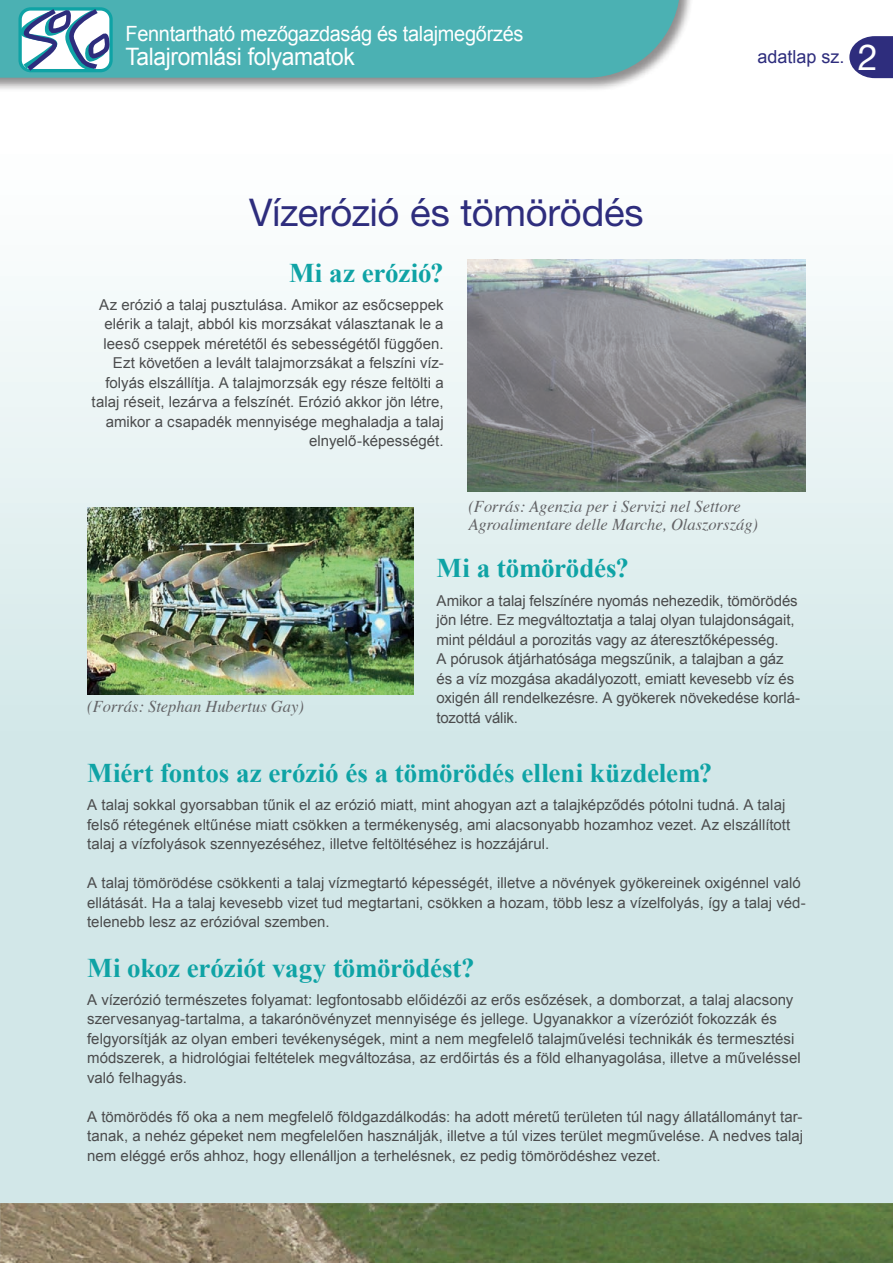
<style>
.page{position:relative;width:893px;height:1263px;background:#fff}
.page>*{position:absolute;margin:0;border:0;box-sizing:border-box;transform-origin:0 0}
.TITULOS{font:38.25px "Helvetica Neue";letter-spacing:-.01em;color:#2e2d7d}
.t1{font:36px "Helvetica Neue";color:#fff}
.SUBTITULOS{font:700 27px "Times New Roman";letter-spacing:-.01em;color:#0fa3a5}
.t2{font:24px "Arial";letter-spacing:-.015em;color:#fff;scale:.95 1}
.t3{font:21px "Arial";letter-spacing:-.015em;color:#fff;scale:.95 1}
.t4{font:18px "Arial";color:#2e2d7d}
.PIE_DE_FOTOS{font:italic 16.5px/18.3px "Times";color:#636366}
.TEXTO_NORMAL{font:15px/19.5px "Arial";color:#4b4c4d}
</style>
<div class="page">
<div style="left:0;top:0;width:893px;height:1263px;background:linear-gradient(to bottom,#fff,#c3dfe0)"></div>
<div style="left:0;top:0;width:694px;height:92px;background:#231f20;opacity:.5"></div>
<div style="left:0;top:0;width:680px;height:78px;background:#4bb1b3"></div>
<img style="left:0;top:1203px;width:893px;height:60px">
<div style="left:18px;top:7px;width:95px;height:65px;border:3px solid #0fa3a5;border-radius:11px"></div>
<svg style="left:7px;top:8px;width:105px;height:63px"></svg>
<svg style="left:849px;top:36px;width:44px;height:42px;background:#4a498e"></svg>
<img style="left:468px;top:259px;width:338px;height:232px">
<img style="left:87px;top:507px;width:327px;height:187px">
<p class="t3" style="left:125px;top:20px;width:420px">Fenntartható mezőgazdaság és talajmegőrzés</p>
<p class="t2" style="left:125px;top:41px;width:243px">Talajromlási folyamatok</p>
<p class="t1" style="left:858px;top:36px;width:22px">2</p>
<p class="t4" style="left:757px;top:45px;width:89px">adatlap sz.</p>
<p class="TITULOS" style="left:249px;top:189px;width:396px">Vízerózió és tömörödés</p>
<p class="SUBTITULOS" style="left:289px;top:254px;width:156px">Mi az erózió?</p>
<p class="TEXTO_NORMAL" style="left:92px;top:295px;width:353px;text-align:right">Az erózió a talaj pusztulása. Amikor az esőcseppek elérik a talajt, abból kis morzsákat választanak le a leeső cseppek méretétől és sebességétől függően.<br>Ezt követően a levált talajmorzsákat a felszíni víz&shy;folyás elszállítja. A talajmorzsák egy része feltölti a talaj réseit, lezárva a felszínét. Erózió akkor jön létre, amikor a csapadék mennyisége meghaladja a talaj elnyelő-képességét.</p>
<p class="PIE_DE_FOTOS" style="left:87px;top:696px;width:218px">(Forrás: Stephan Hubertus Gay)</p>
<p class="PIE_DE_FOTOS" style="left:468px;top:496px;width:291px">(Forrás: Agenzia per i Servizi nel Settore<br>Agroalimentare delle Marche, Olaszország)</p>
<p class="SUBTITULOS" style="left:437px;top:550px;width:194px">Mi a tömörödés?</p>
<p class="TEXTO_NORMAL" style="left:437px;top:591px;width:365px">Amikor a talaj felszínére nyomás nehezedik, tömörödés jön létre. Ez megváltoztatja a talaj olyan tulajdonságait, mint például a porozitás vagy az áteresztőképesség.<br>A pórusok átjárhatósága megszűnik, a talajban a gáz és a víz mozgása akadályozott, emiatt kevesebb víz és oxigén áll rendelkezésre. A gyökerek növekedése korlá&shy;tozottá válik.</p>
<p class="SUBTITULOS" style="left:87px;top:755px;width:627px">Miért fontos az erózió és a tömörödés elleni küzdelem?</p>
<p class="TEXTO_NORMAL" style="left:87px;top:795px;width:705px">A talaj sokkal gyorsabban tűnik el az erózió miatt, mint ahogyan azt a talajképződés pótolni tudná. A talaj felső rétegének eltűnése miatt csökken a termékenység, ami alacsonyabb hozamhoz vezet. Az elszállított talaj a vízfolyások szennyezéséhez, illetve feltöltéséhez is hozzájárul.</p>
<p class="TEXTO_NORMAL" style="left:87px;top:873px;width:720px">A talaj tömörödése csökkenti a talaj vízmegtartó képességét, illetve a növények gyökereinek oxigénnel való ellátását. Ha a talaj kevesebb vizet tud megtartani, csökken a hozam, több lesz a vízelfolyás, így a talaj véd&shy;telenebb lesz az erózióval szemben.</p>
<p class="SUBTITULOS" style="left:87px;top:949px;width:389px">Mi okoz eróziót vagy tömörödést?</p>
<p class="TEXTO_NORMAL" style="left:87px;top:990px;width:715px">A vízerózió természetes folyamat: legfontosabb előidézői az erős esőzések, a domborzat, a talaj alacsony szervesanyag-tartalma, a takarónövényzet mennyisége és jellege. Ugyanakkor a vízeróziót fokozzák és felgyorsítják az olyan emberi tevékenységek, mint a nem megfelelő talajművelési technikák és termesztési módszerek, a hidrológiai feltételek megváltozása, az erdőirtás és a föld elhanyagolása, illetve a műveléssel való felhagyás.</p>
<p class="TEXTO_NORMAL" style="left:87px;top:1107px;width:717px;text-align:justify">A tömörödés fő oka a nem megfelelő földgazdálkodás: ha adott méretű területen túl nagy állatállományt tar&shy;tanak, a nehéz gépeket nem megfelelően használják, illetve a túl vizes terület megművelése. A nedves talaj nem eléggé erős ahhoz, hogy ellenálljon a terhelésnek, ez pedig tömörödéshez vezet.</p>
</div>
